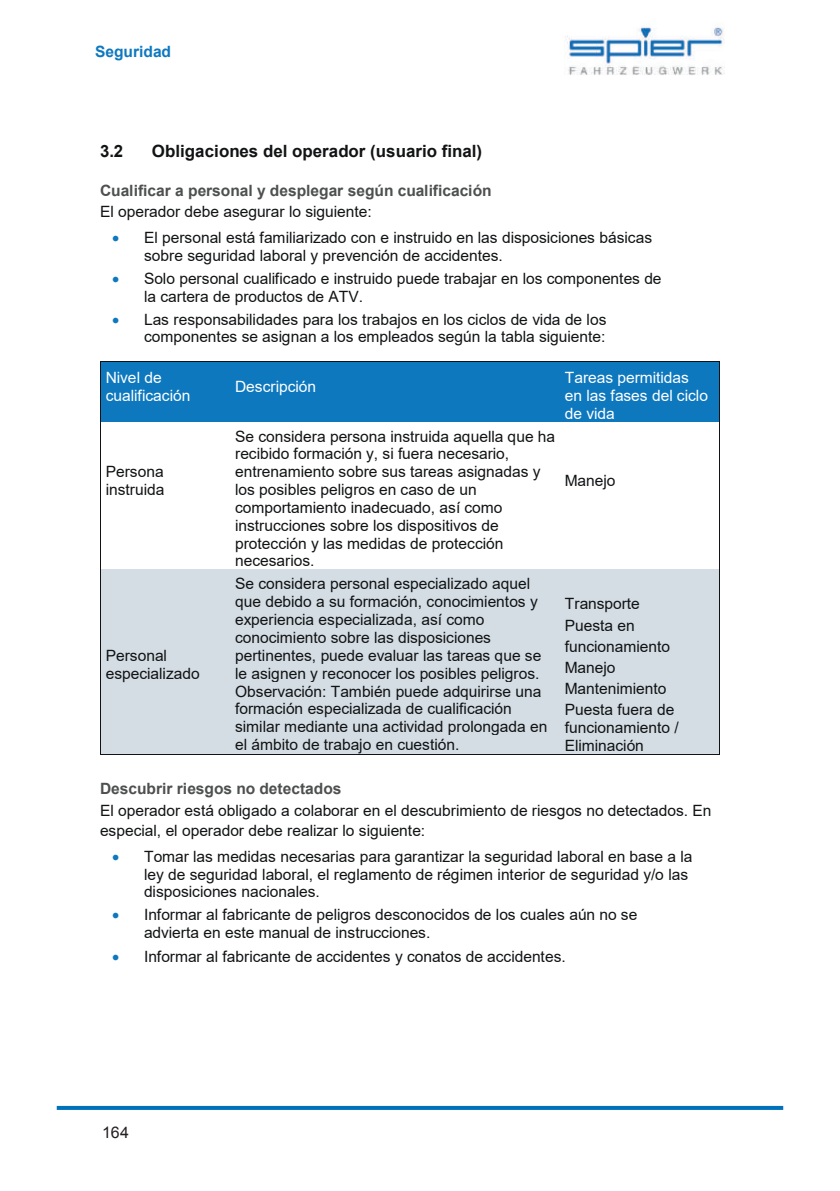
<style>
.page{position:relative;width:840px;height:1191px;background:#fff}
.page>*{position:absolute;margin:0;border:0;box-sizing:border-box;transform-origin:0 0}
.t1{font:700 17px "Arial";color:#111314}
.t2{font:16px "Arial";color:#231f20}
.t3{font:15.6px/17.8px "Arial";color:#111314}
.t4{font:700 15.6px "Arial";color:#4d504e}
.t5{font:15.6px/17.8px "Arial";color:#fff}
.t6{font:700 15.6px "Arial";color:#0e78bf}
.s1{color:#0e78bf}
</style>
<div class="page">
<img style="left:564px;top:27px;width:160px;height:48px">
<div style="left:101px;top:362px;width:118px;height:60px;background:#0e78bf"></div>
<div style="left:219px;top:362px;width:340px;height:60px;background:#0e78bf"></div>
<div style="left:559px;top:362px;width:159px;height:24px;background:#0e78bf"></div>
<div style="left:559px;top:386px;width:159px;height:18px;background:#0e78bf"></div>
<div style="left:559px;top:404px;width:159px;height:18px;background:#0e78bf"></div>
<hr style="left:101px;top:361px;width:118px;height:1px;background:#111314">
<hr style="left:220px;top:361px;width:339px;height:1px;background:#111314">
<hr style="left:560px;top:361px;width:159px;height:1px;background:#111314">
<hr style="left:100px;top:362px;width:1px;height:60px;background:#111314">
<hr style="left:719px;top:362px;width:1px;height:60px;background:#111314">
<hr style="left:100px;top:422px;width:1px;height:147px;background:#111314">
<hr style="left:719px;top:422px;width:1px;height:147px;background:#111314">
<div style="left:101px;top:569px;width:118px;height:185px;background:#d4dde4"></div>
<div style="left:219px;top:569px;width:340px;height:24px;background:#d4dde4"></div>
<div style="left:219px;top:593px;width:340px;height:17px;background:#d4dde4"></div>
<div style="left:219px;top:610px;width:340px;height:18px;background:#d4dde4"></div>
<div style="left:219px;top:628px;width:340px;height:18px;background:#d4dde4"></div>
<div style="left:219px;top:646px;width:340px;height:18px;background:#d4dde4"></div>
<div style="left:219px;top:664px;width:340px;height:18px;background:#d4dde4"></div>
<div style="left:219px;top:682px;width:340px;height:18px;background:#d4dde4"></div>
<div style="left:219px;top:700px;width:340px;height:17px;background:#d4dde4"></div>
<div style="left:219px;top:717px;width:340px;height:18px;background:#d4dde4"></div>
<div style="left:219px;top:735px;width:340px;height:18px;background:#d4dde4"></div>
<div style="left:559px;top:569px;width:159px;height:26px;background:#d4dde4"></div>
<div style="left:559px;top:595px;width:159px;height:21px;background:#d4dde4"></div>
<div style="left:559px;top:616px;width:159px;height:21px;background:#d4dde4"></div>
<div style="left:559px;top:637px;width:159px;height:21px;background:#d4dde4"></div>
<div style="left:559px;top:658px;width:159px;height:21px;background:#d4dde4"></div>
<div style="left:559px;top:679px;width:159px;height:22px;background:#d4dde4"></div>
<div style="left:559px;top:701px;width:159px;height:17px;background:#d4dde4"></div>
<div style="left:559px;top:718px;width:159px;height:18px;background:#d4dde4"></div>
<div style="left:559px;top:736px;width:159px;height:18px;background:#d4dde4"></div>
<hr style="left:100px;top:569px;width:1px;height:185px;background:#111314">
<hr style="left:101px;top:754px;width:118px;height:1px;background:#111314">
<hr style="left:219px;top:754px;width:340px;height:1px;background:#111314">
<hr style="left:559px;top:754px;width:160px;height:1px;background:#111314">
<hr style="left:719px;top:569px;width:1px;height:185px;background:#111314">
<svg style="left:57px;top:1106px;width:725px;height:4px;background:#0474bd"></svg>
<p class="t6" style="left:95px;top:40px;width:77px">Seguridad</p>
<p class="t1" style="left:100px;top:139px;width:25px">3.2</p>
<p class="t1" style="left:152px;top:139px;width:331px">Obligaciones del operador (usuario final)</p>
<p class="t4" style="left:100px;top:179px;width:393px">Cualificar a personal y desplegar según cualificación</p>
<p class="t3" style="left:100px;top:203px;width:273px">El operador debe asegurar lo siguiente:</p>
<p class="t3" style="left:144px;top:229px;width:509px;text-indent:-32px"><span class="s1">•</span> El personal está familiarizado con e instruido en las disposiciones básicas sobre seguridad laboral y prevención de accidentes.</p>
<p class="t3" style="left:144px;top:270px;width:518px;text-indent:-32px"><span class="s1">•</span> Solo personal cualificado e instruido puede trabajar en los componentes de la cartera de productos de ATV.</p>
<p class="t3" style="left:112px;top:310px;width:495px;text-align:right"><span class="s1">•</span> Las responsabilidades para los trabajos en los ciclos de vida de los componentes se asignan a los empleados según la tabla siguiente:</p>
<p class="t5" style="left:106px;top:368px;width:86px">Nivel de cualificación</p>
<p class="t5" style="left:235px;top:377px;width:82px">Descripción</p>
<p class="t5" style="left:564px;top:368px;width:145px">Tareas permitidas en las fases del ciclo de vida</p>
<p class="t3" style="left:106px;top:463px;width:60px">Persona instruida</p>
<p class="t3" style="left:106px;top:646px;width:95px">Personal especializado</p>
<p class="t3" style="left:235px;top:427px;width:321px">Se considera persona instruida aquella que ha recibido formación y, si fuera necesario, entrenamiento sobre sus tareas asignadas y los posibles peligros en caso de un comportamiento inadecuado, así como instrucciones sobre los dispositivos de protección y las medidas de protección necesarios.</p>
<p class="t3" style="left:235px;top:575px;width:313px">Se considera personal especializado aquel que debido a su formación, conocimientos y experiencia especializada, así como conocimiento sobre las disposiciones pertinentes, puede evaluar las tareas que se le asignen y reconocer los posibles peligros.<br>Observación: También puede adquirirse una formación especializada de cualificación similar mediante una actividad prolongada en el ámbito de trabajo en cuestión.</p>
<p class="t3" style="left:564px;top:472px;width:52px">Manejo</p>
<p class="t3" style="left:564px;top:593px;width:111px;line-height:21.2px">Transporte<br>Puesta en funcionamiento<br>Manejo<br>Mantenimiento<br>Puesta fuera de</p>
<p class="t3" style="left:564px;top:719px;width:115px">funcionamiento /<br>Eliminación</p>
<p class="t4" style="left:100px;top:777px;width:243px">Descubrir riesgos no detectados</p>
<p class="t3" style="left:100px;top:800px;width:612px;line-height:20.2px">El operador está obligado a colaborar en el descubrimiento de riesgos no detectados. En especial, el operador debe realizar lo siguiente:</p>
<p class="t3" style="left:144px;top:847px;width:549px;text-indent:-32px"><span class="s1">•</span> Tomar las medidas necesarias para garantizar la seguridad laboral en base a la ley de seguridad laboral, el reglamento de régimen interior de seguridad y/o las disposiciones nacionales.</p>
<p class="t3" style="left:144px;top:906px;width:494px;text-indent:-32px"><span class="s1">•</span> Informar al fabricante de peligros desconocidos de los cuales aún no se advierta en este manual de instrucciones.</p>
<p class="t3" style="left:112px;top:947px;width:455px"><span class="s1">•</span> Informar al fabricante de accidentes y conatos de accidentes.</p>
<p class="t2" style="left:102px;top:1121px;width:28px">164</p>
</div>
